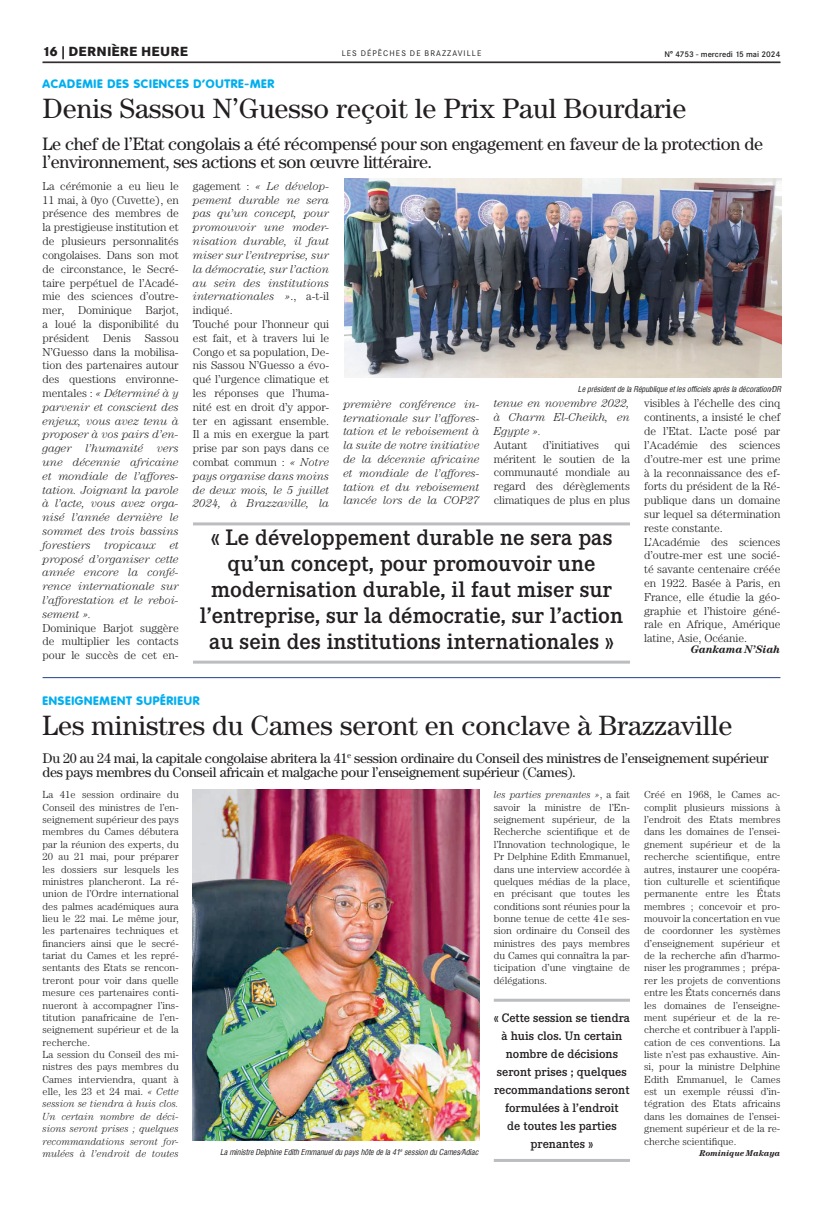
<style>
.page{position:relative;width:823px;height:1205px;background:#fff}
.page>*{position:absolute;margin:0;border:0;box-sizing:border-box;transform-origin:0 0}
.t1{font:28px "Century";color:#231f20}
.t2{font:500 22px/26px "Corporate EBQ";color:#231f20;text-align:center}
.t3{font:18px/18px "Century";letter-spacing:-.02em;color:#231f20}
.t4{font:14px/14px "Century";letter-spacing:-.02em;color:#231f20}
.t5{font:800 13px "Corporate SBQ";letter-spacing:.02em;color:#231f20}
.t6{font:500 12px/18px "Corporate EBQ";color:#231f20;text-align:center}
.t7{font:800 12px "Corporate Rounded";letter-spacing:.06em;color:#00aeef}
.t8{font:300 11.5px/13.8px "Century";letter-spacing:-.005em;color:#231f20;text-align:justify}
.t9{font:italic 300 11.5px/13.8px "Century";letter-spacing:-.005em;color:#231f20;text-align:justify}
.t10{font:italic 700 11px "Century";letter-spacing:-.005em;color:#231f20}
.t11{font:300 10.3px/12.4px "Century";color:#231f20;text-align:justify}
.t12{font:italic 700 8.5px "Century";color:#231f20}
.t13{font:italic 8px "Corporate Condensed";color:#231f20}
.t14{font:8px "Corporate SBQ";letter-spacing:.135em;color:#231f20}
.t15{font:500 8px "Corporate SBQ";color:#231f20}
.s1{font-style:italic}
</style>
<div class="page">
<hr style="left:43px;top:62px;width:737px;height:1px;background:#231f20">
<hr style="left:193px;top:522px;width:436px;height:3px;background:#bcbdc0">
<hr style="left:193px;top:660px;width:436px;height:3px;background:#bcbdc0">
<img style="left:344px;top:179px;width:436px;height:199px">
<hr style="left:43px;top:677px;width:737px;height:1px;background:#253f8e">
<hr style="left:493px;top:999px;width:136px;height:3px;background:#bcbdc0">
<hr style="left:493px;top:1159px;width:136px;height:3px;background:#bcbdc0">
<img style="left:193px;top:789px;width:286px;height:351px">
<p class="t5" style="left:43px;top:43px;width:147px">16 | DERNIÈRE HEURE</p>
<p class="t14" style="left:341px;top:49px;width:141px">LES DÉPÊCHES DE BRAZZAVILLE</p>
<p class="t15" style="left:664px;top:49px;width:117px">N° 4753 - mercredi 15 mai 2024</p>
<p class="t7" style="left:43px;top:77px;width:233px">ACADEMIE DES SCIENCES D’OUTRE-MER</p>
<h1 class="t1" style="left:43px;top:92px;width:645px">Denis Sassou N’Guesso reçoit le Prix Paul Bourdarie</h1>
<h3 class="t3" style="left:43px;top:135px;width:721px">Le chef de l’Etat congolais a été récompensé pour son engagement en faveur de la protection de l’environnement, ses actions et son œuvre littéraire.</h3>
<p class="t8" style="left:43px;top:179px;width:138px">La cérémonie a eu lieu le 11 mai, à 0yo (Cuvette), en présence des membres de la prestigieuse institution et de plusieurs personnalités congolaises. Dans son mot de circonstance, le Secré&shy;taire perpétuel de l’Acadé&shy;mie des sciences d’outre&shy;mer, Dominique Barjot, a loué la disponibilité du président Denis Sassou N’Guesso dans la mobilisa&shy;tion des partenaires autour des questions environne&shy;mentales : <span class="s1">« Déterminé à y parvenir et conscient des enjeux, vous avez tenu à proposer à vos pairs d’en&shy;gager l’humanité vers une décennie africaine et mondiale de l’affores&shy;tation. Joignant la parole à l’acte, vous avez orga&shy;nisé l’année dernière le sommet des trois bassins forestiers tropicaux et proposé d’organiser cette année encore la confé&shy;rence internationale sur l’afforestation et le reboi&shy;sement ».</span></p>
<p class="t8" style="left:43px;top:620px;width:138px">Dominique Barjot suggère de multiplier les contacts pour le succès de cet en-</p>
<p class="t8" style="left:193px;top:179px;width:138px;text-align:left">gagement : <span class="s1">« Le dévelop&shy;pement durable ne sera pas qu’un concept, pour promouvoir une moder&shy;nisation durable, il faut miser sur l’entreprise, sur la démocratie, sur l’action au sein des institutions internationales »</span>., a-t-il indiqué.<br>Touché pour l’honneur qui est fait, et à travers lui le<br>Congo et sa population, De&shy;nis Sassou N’Guesso a évo&shy;qué l’urgence climatique et les réponses que l’huma&shy;nité est en droit d’y appor&shy;ter en agissant ensemble.<br>Il a mis en exergue la part prise par son pays dans ce combat commun : <span class="s1">« Notre pays organise dans moins de deux mois, le 5 juillet<br>2024, à Brazzaville, la</span></p>
<p class="t13" style="left:577px;top:384px;width:204px">Le président de la République et les officiels après la décoration/DR</p>
<p class="t9" style="left:343px;top:397px;width:138px">première conférence in&shy;ternationale sur l’affores&shy;tation et le reboisement à la suite de notre initiative de la décennie africaine et mondiale de l’affores&shy;tation et du reboisement lancée lors de la COP27</p>
<p class="t9" style="left:493px;top:396px;width:138px">tenue en novembre 2022, à Charm El-Cheikh, en Egypte ».</p>
<p class="t8" style="left:643px;top:396px;width:138px;text-align:left">visibles à l’échelle des cinq continents, a insisté le chef de l’Etat. L’acte posé par l’Académie des sciences d’outre-mer est une prime à la reconnaissance des ef&shy;forts du président de la Ré&shy;publique dans un domaine sur lequel sa détermination reste constante.<br>L’Académie des sciences d’outre-mer est une socié&shy;té savante centenaire créée en 1922. Basée à Paris, en<br>France, elle étudie la géo&shy;graphie et l’histoire géné&shy;rale en Afrique, Amérique latine, Asie, Océanie.</p>
<p class="t10" style="left:690px;top:643px;width:91px">Gankama N’Siah</p>
<p class="t8" style="left:493px;top:438px;width:35px">Autant</p>
<p class="t8" style="left:542px;top:438px;width:58px">d’initiatives</p>
<p class="t8" style="left:493px;top:438px;width:138px;text-indent:121px">qui méritent le soutien de la communauté mondiale au regard des dérèglements climatiques de plus en plus</p>
<h2 class="t2" style="left:200px;top:525px;width:424px">« Le développement durable ne sera pas qu’un concept, pour promouvoir une modernisation durable, il faut miser sur l’entreprise, sur la démocratie, sur l’action au sein des institutions internationales »</h2>
<p class="t7" style="left:43px;top:693px;width:158px">ENSEIGNEMENT SUPÉRIEUR</p>
<h1 class="t1" style="left:43px;top:708px;width:691px">Les ministres du Cames seront en conclave à Brazzaville</h1>
<h3 class="t4" style="left:43px;top:751px;width:727px">Du 20 au 24 mai, la capitale congolaise abritera la 41<sup>e</sup> session ordinaire du Conseil des ministres de l’enseignement supérieur des pays membres du Conseil africain et malgache pour l’enseignement supérieur (Cames).</h3>
<p class="t11" style="left:43px;top:788px;width:138px;text-align:left">La 41e session ordinaire du<br>Conseil des ministres de l’en&shy;seignement supérieur des pays membres du Cames débutera par la réunion des experts, du<br>20 au 21 mai, pour préparer les dossiers sur lesquels les ministres plancheront. La ré&shy;union de l’Ordre international des palmes académiques aura lieu le 22 mai. Le même jour, les partenaires techniques et financiers ainsi que le secré&shy;tariat du Cames et les repré&shy;sentants des Etats se rencon&shy;treront pour voir dans quelle mesure ces partenaires conti&shy;nueront à accompagner l’ins&shy;titution panafricaine de l’en&shy;seignement supérieur et de la recherche.<br>La session du Conseil des mi&shy;nistres des pays membres du<br>Cames interviendra, quant à elle, les 23 et 24 mai. <span class="s1">« Cette session se tiendra à huis clos.<br>Un certain nombre de déci&shy;sions seront prises ; quelques recommandations seront for&shy;mulées à l’endroit de toutes</span></p>
<p class="t11" style="left:493px;top:788px;width:138px"><span class="s1">les parties prenantes »</span>, a fait savoir la ministre de l’En&shy;seignement supérieur, de la Recherche scientifique et de l’Innovation technologique, le Pr Delphine Edith Emmanuel, dans une interview accordée à quelques médias de la place, en précisant que toutes les conditions sont réunies pour la bonne tenue de cette 41e ses&shy;sion ordinaire du Conseil des ministres des pays membres du Cames qui connaîtra la par&shy;ticipation d’une vingtaine de délégations.</p>
<p class="t11" style="left:643px;top:788px;width:138px">Créé en 1968, le Cames ac&shy;complit plusieurs missions à l’endroit des Etats membres dans les domaines de l’ensei&shy;gnement supérieur et de la recherche scientifique, entre autres, instaurer une coopéra&shy;tion culturelle et scientifique permanente entre les États membres ; concevoir et pro&shy;mouvoir la concertation en vue de coordonner les systèmes d’enseignement supérieur et de la recherche afin d’harmo&shy;niser les programmes ; prépa&shy;rer les projets de conventions entre les États concernés dans les domaines de l’enseigne&shy;ment supérieur et de la re&shy;cherche et contribuer à l’appli&shy;cation de ces conventions. La liste n’est pas exhaustive. Ain&shy;si, pour la ministre Delphine Edith Emmanuel, le Cames est un exemple réussi d’in&shy;tégration des Etats africains dans les domaines de l’ensei&shy;gnement supérieur et de la re&shy;cherche scientifique.</p>
<p class="t6" style="left:493px;top:1008px;width:138px">« Cette session se tiendra à huis clos. Un certain nombre de décisions seront prises ; quelques recommandations seront formulées à l’endroit<br>de toutes les parties prenantes »</p>
<p class="t13" style="left:220px;top:1147px;width:260px">La ministre Delphine Edith Emmanuel du pays hôte de la 41<sup>e</sup> session du Cames/Adiac</p>
<p class="t12" style="left:699px;top:1147px;width:82px">Rominique Makaya</p>
</div>
